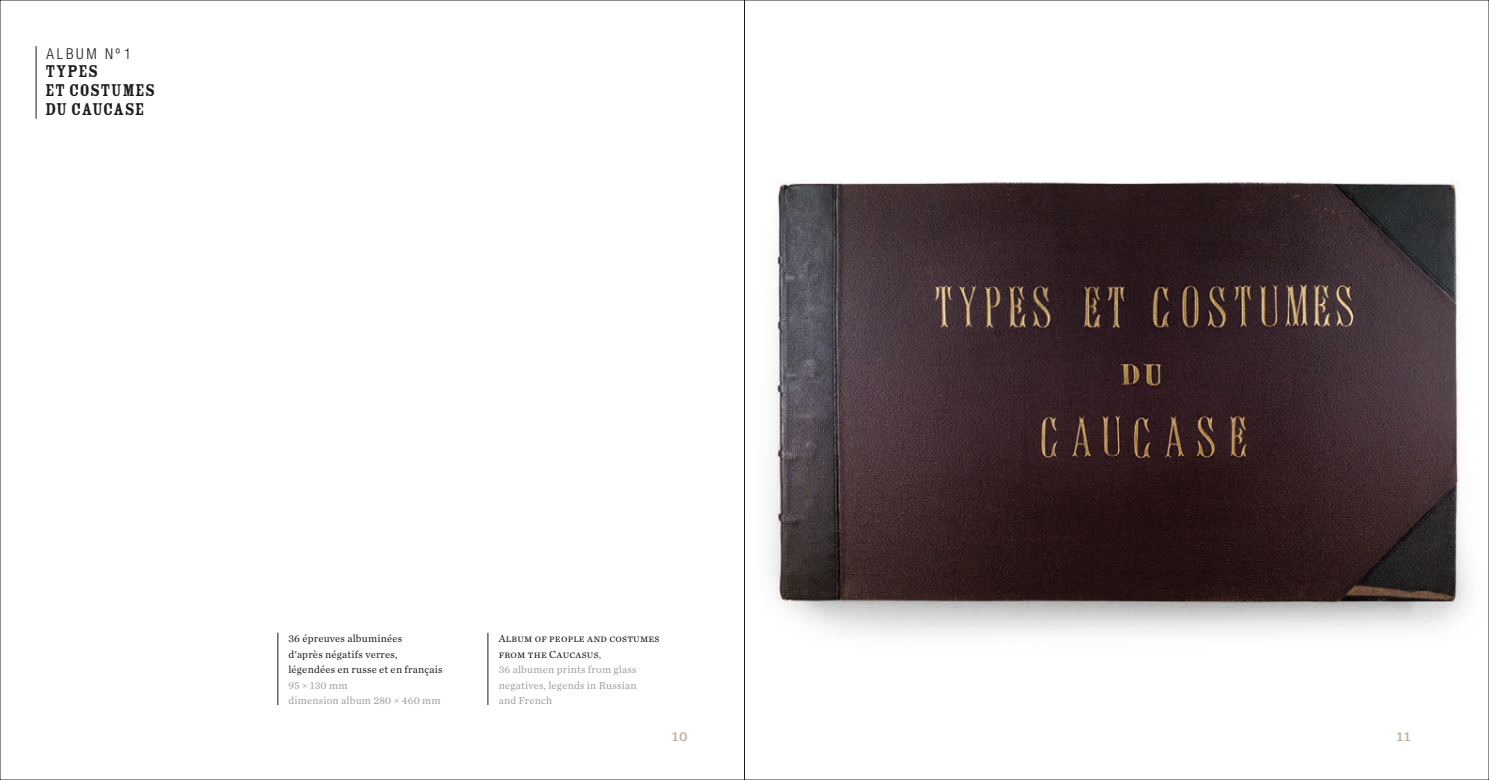
<style>
.page{position:relative;width:1489px;height:780px;background:#fff}
.page>*{position:absolute;margin:0;border:0;box-sizing:border-box;transform-origin:0 0}
.t1{font:18.75px/18.8px "Rosewood Std Fill";letter-spacing:.005em;color:#1d1d1b}
.t2{font:600 17.5px "Radcliffe Text";color:#c1ae9a}
.t3{font:300 condensed 15px "Helvetica Neue LT Std";letter-spacing:.18em;color:#1d1d1b}
.t4{font:10.62px/15.6px "Chronicle Text G1";letter-spacing:.02em;color:#9d9d9d}
.t5{font:10.62px/15.6px "Chronicle Text G1";letter-spacing:.02em;color:#1d1d1b}
.s1{color:#1d1d1b}
.s2{color:#646463}
</style>
<div class="page">
<img style="left:770px;top:180px;width:699px;height:454px">
<hr style="left:36px;top:46px;width:1px;height:73px;background:#1d1d1b">
<hr style="left:278px;top:632px;width:1px;height:73px;background:#1d1d1b">
<hr style="left:487px;top:632px;width:1px;height:73px;background:#1d1d1b">
<hr style="left:744px;top:0;width:1px;height:780px;background:#1d1d1b">
<h3 class="t3" style="left:47px;top:45px;width:86px">ALBUM Nº1</h3>
<h1 class="t1" style="left:45px;top:62px;width:112px">TYPES<br>ET COSTUMES<br>DU CAUCASE</h1>
<p class="t5" style="left:288px;top:630px;width:156px">36 épreuves albuminées<br>d'après négatifs verres, légendées en russe et en français</p>
<p class="t4" style="left:288px;top:676px;width:154px">95 × 130 mm<br>dimension album 280 × 460 mm</p>
<p class="t4" style="left:498px;top:630px;width:162px"><span class="s1">Album of people and costumes from the Caucasus</span><span class="s2">,<br></span>36 albumen prints from glass negatives, legends in Russian<br>and French</p>
<h2 class="t2" style="left:672px;top:724px;width:17px">10</h2>
<h2 class="t2" style="left:1396px;top:724px;width:16px">11</h2>
</div>
